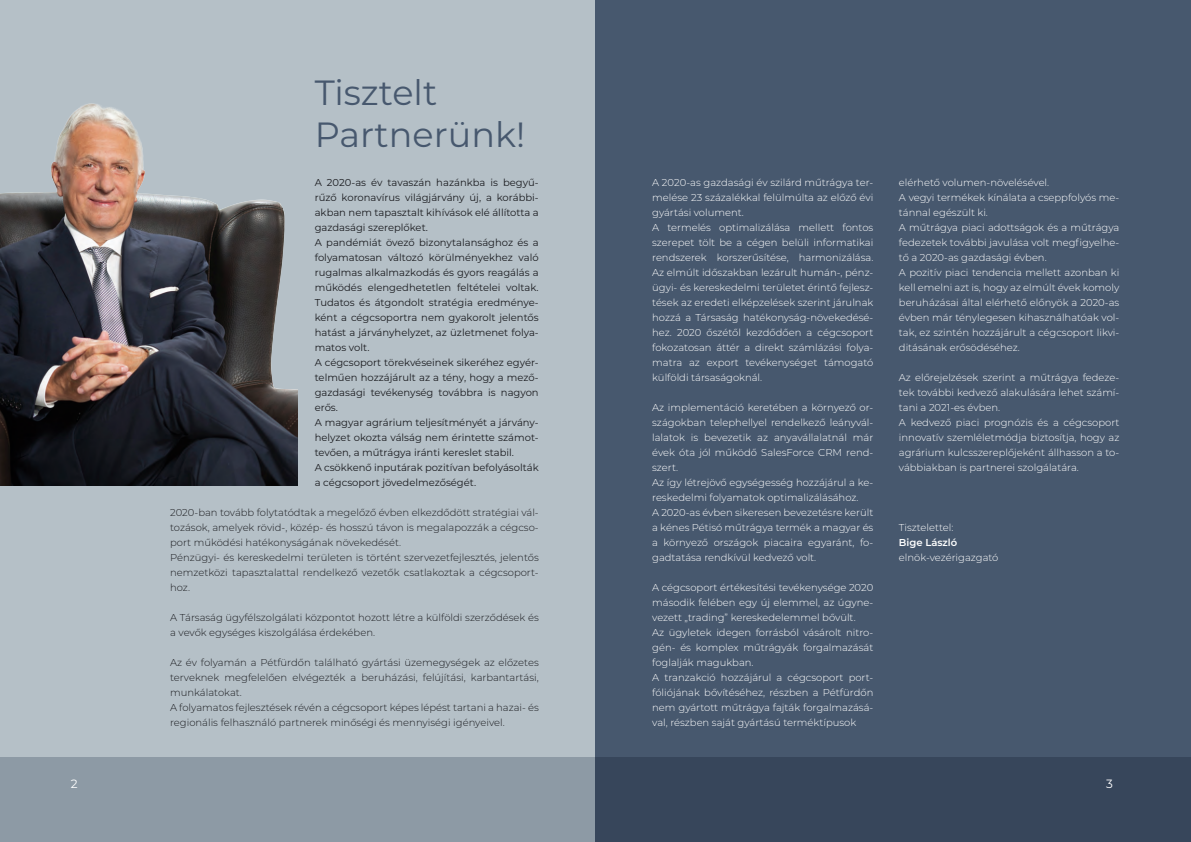
<style>
.page{position:relative;width:1191px;height:842px;background:#fff}
.page>*{position:absolute;margin:0;border:0;box-sizing:border-box;transform-origin:0 0}
.t1{font:35px/42px "Montserrat";color:#47586e}
.t2{font:12px "Montserrat";color:#fff}
.t3{font:300 10px/15px "Montserrat";color:#fff}
.t4{font:10px/15px "Montserrat";color:#1b1c20}
.t5{font:300 10px/15px "Montserrat";color:#1b1c20}
.t6{font:600 10px "Montserrat";color:#fff}
</style>
<div class="page">
<div style="left:0;top:0;width:595px;height:842px;background:#b5c0c7"></div>
<div style="left:595px;top:0;width:596px;height:842px;background:#47586e"></div>
<svg style="left:0;top:757px;width:1191px;height:85px;background:#616f7f"></svg>
<img style="left:0;top:103px;width:298px;height:382px">
<h1 class="t1" style="left:315px;top:70px;width:212px">Tisztelt<br>Partnerünk!</h1>
<p class="t4" style="left:315px;top:174px;width:225px">A 2020-as év tavaszán hazánkba is begyű&shy;rűző koronavírus világjárvány új, a korábbi&shy;akban nem tapasztalt kihívások elé állította a gazdasági szereplőket.<br>A pandémiát övező bizonytalansághoz és a folyamatosan változó körülményekhez való rugalmas alkalmazkodás és gyors reagálás a működés elengedhetetlen feltételei voltak.<br>Tudatos és átgondolt stratégia eredménye&shy;ként a cégcsoportra nem gyakorolt jelentős hatást a járványhelyzet, az üzletmenet folya&shy;matos volt.<br>A cégcsoport törekvéseinek sikeréhez egyér&shy;telműen hozzájárult az a tény, hogy a mező&shy;gazdasági tevékenység továbbra is nagyon erős.<br>A magyar agrárium teljesítményét a járvány&shy;helyzet okozta válság nem érintette számot&shy;tevően, a műtrágya iránti kereslet stabil.<br>A csökkenő inputárak pozitívan befolyásolták a cégcsoport jövedelmezőségét.</p>
<p class="t5" style="left:170px;top:504px;width:370px">2020-ban tovább folytatódtak a megelőző évben elkezdődött stratégiai vál&shy;tozások, amelyek rövid-, közép- és hosszú távon is megalapozzák a cégcso&shy;port működési hatékonyságának növekedését.<br>Pénzügyi- és kereskedelmi területen is történt szervezetfejlesztés, jelentős nemzetközi tapasztalattal rendelkező vezetők csatlakoztak a cégcsoport&shy;hoz.</p>
<p class="t5" style="left:170px;top:609px;width:370px">A Társaság ügyfélszolgálati központot hozott létre a külföldi szerződések és a vevők egységes kiszolgálása érdekében.</p>
<p class="t5" style="left:170px;top:654px;width:370px">Az év folyamán a Pétfürdőn található gyártási üzemegységek az előzetes terveknek megfelelően elvégezték a beruházási, felújítási, karbantartási, munkálatokat.<br>A folyamatos fejlesztések révén a cégcsoport képes lépést tartani a hazai- és regionális felhasználó partnerek minőségi és mennyiségi igényeivel.</p>
<p class="t3" style="left:652px;top:175px;width:223px">A 2020-as gazdasági év szilárd műtrágya ter&shy;melése 23 százalékkal felülmúlta az előző évi gyártási volument.<br>A termelés optimalizálása mellett fontos szerepet tölt be a cégen belüli informatikai rendszerek korszerűsítése, harmonizálása.<br>Az elmúlt időszakban lezárult humán-, pénz&shy;ügyi- és kereskedelmi területet érintő fejlesz&shy;tések az eredeti elképzelések szerint járulnak hozzá a Társaság hatékonyság-növekedésé&shy;hez. 2020 őszétől kezdődően a cégcsoport fokozatosan áttér a direkt számlázási folya&shy;matra az export tevékenységet támogató külföldi társaságoknál.</p>
<p class="t3" style="left:652px;top:400px;width:223px">Az implementáció keretében a környező or&shy;szágokban telephellyel rendelkező leányvál&shy;lalatok is bevezetik az anyavállalatnál már évek óta jól működő SalesForce CRM rend&shy;szert.<br>Az így létrejövő egységesség hozzájárul a ke&shy;reskedelmi folyamatok optimalizálásához.<br>A 2020-as évben sikeresen bevezetésre került a kénes Pétisó műtrágya termék a magyar és a környező országok piacaira egyaránt, fo&shy;gadtatása rendkívül kedvező volt.</p>
<p class="t3" style="left:652px;top:580px;width:223px">A cégcsoport értékesítési tevékenysége 2020 második felében egy új elemmel, az úgyne&shy;vezett „trading” kereskedelemmel bővült.<br>Az ügyletek idegen forrásból vásárolt nitro&shy;gén- és komplex műtrágyák forgalmazását foglalják magukban.<br>A tranzakció hozzájárul a cégcsoport port&shy;fóliójának bővítéséhez, részben a Pétfürdőn nem gyártott műtrágya fajták forgalmazásá&shy;val, részben saját gyártású terméktípusok</p>
<p class="t3" style="left:899px;top:175px;width:222px">elérhető volumen-növelésével.<br>A vegyi termékek kínálata a cseppfolyós me&shy;tánnal egészült ki.<br>A műtrágya piaci adottságok és a műtrágya fedezetek további javulása volt megfigyelhe&shy;tő a 2020-as gazdasági évben.<br>A pozitív piaci tendencia mellett azonban ki kell emelni azt is, hogy az elmúlt évek komoly beruházásai által elérhető előnyök a 2020-as évben már ténylegesen kihasználhatóak vol&shy;tak, ez szintén hozzájárult a cégcsoport likvi&shy;ditásának erősödéséhez.</p>
<p class="t3" style="left:899px;top:370px;width:222px">Az előrejelzések szerint a műtrágya fedeze&shy;tek további kedvező alakulására lehet számí&shy;tani a 2021-es évben.<br>A kedvező piaci prognózis és a cégcsoport innovatív szemléletmódja biztosítja, hogy az agrárium kulcsszereplőjeként állhasson a to&shy;vábbiakban is partnerei szolgálatára.</p>
<p class="t3" style="left:899px;top:520px;width:56px">Tisztelettel:</p>
<p class="t6" style="left:899px;top:536px;width:60px">Bige László</p>
<p class="t3" style="left:899px;top:550px;width:101px">elnök-vezérigazgató</p>
<p class="t2" style="left:71px;top:775px;width:8px">2</p>
<p class="t2" style="left:1106px;top:775px;width:8px">3</p>
</div>
